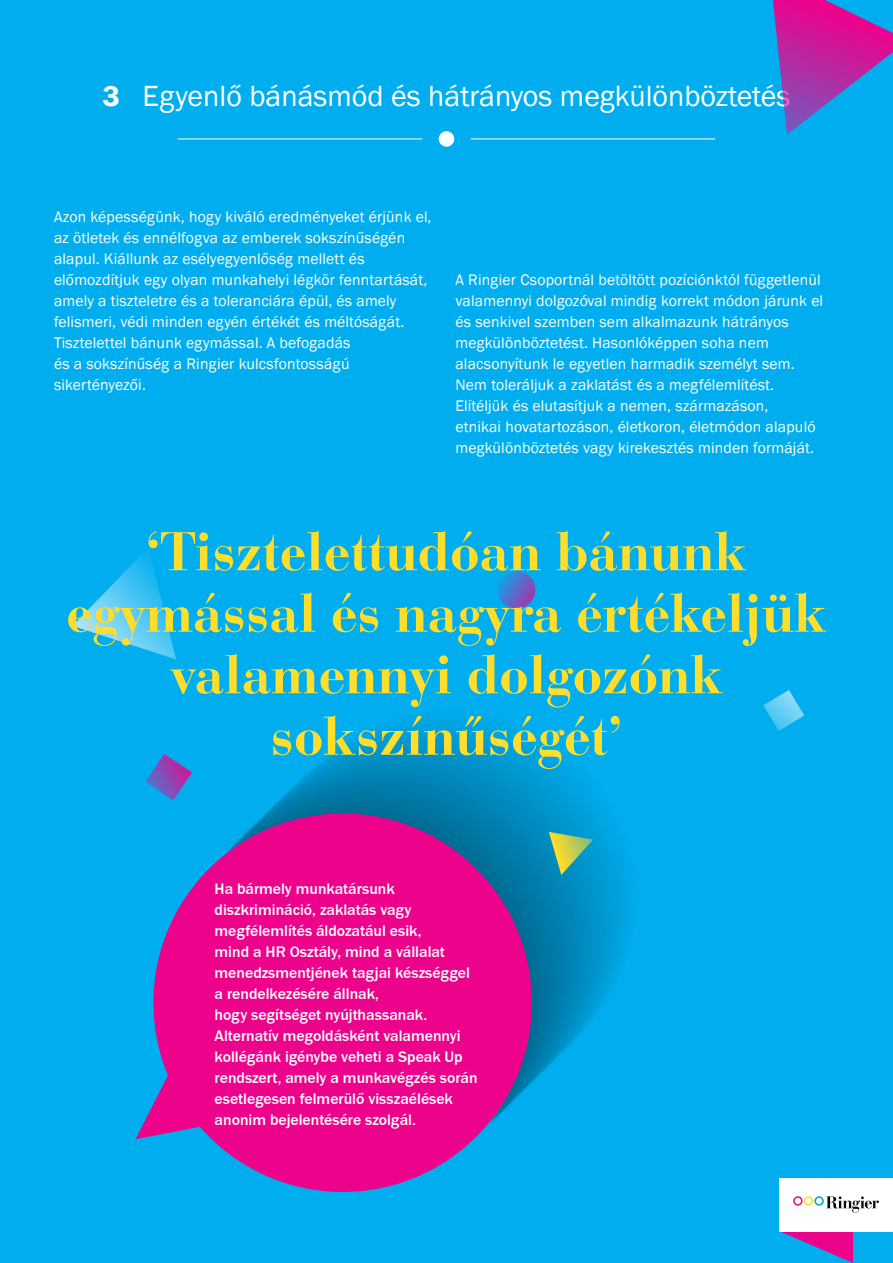
<style>
.page{position:relative;width:893px;height:1263px;background:#00aeef}
.page>*{position:absolute;margin:0;border:0;box-sizing:border-box;transform-origin:0 0}
.t1{font:700 54px/61.5px "Bauer Bodoni Std";letter-spacing:-.01em;color:#ffdd2b;text-align:center}
.t2{font:30px "Ringier";color:#fff}
.t3{font:15.75px/21px "Ringier";letter-spacing:.01em;color:#fff}
.t4{font:700 15.75px/21px "Ringier";color:#fff}
.s1{font-weight:900}
</style>
<div class="page">
<div style="left:439px;top:131px;width:15px;height:16px;background:#fff;border-radius:50%"></div>
<hr style="left:178px;top:139px;width:244px;height:1px;background:#fff">
<hr style="left:471px;top:139px;width:244px;height:1px;background:#fff">
<svg style="left:779px;top:1231px;width:74px;height:32px"></svg>
<div style="left:779px;top:1178px;width:114px;height:53px;background:#fff"></div>
<svg style="left:793px;top:1196px;width:86px;height:17px"></svg>
<img style="left:266px;top:715px;width:362px;height:367px">
<svg style="left:135px;top:813px;width:397px;height:379px;fill:#ed028c"></svg>
<svg style="left:772px;top:0;width:121px;height:135px"></svg>
<svg style="left:497px;top:571px;width:38px;height:38px"></svg>
<svg style="left:549px;top:832px;width:44px;height:43px"></svg>
<svg style="left:73px;top:553px;width:103px;height:106px"></svg>
<svg style="left:145px;top:754px;width:47px;height:46px"></svg>
<svg style="left:763px;top:690px;width:41px;height:41px"></svg>
<svg style="left:465px;top:716px;width:16px;height:11px"></svg>
<h2 class="t2" style="left:103px;top:78px;width:689px"><span class="s1">3</span> Egyenlő bánásmód és hátrányos megkülönböztetés</h2>
<p class="t3" style="left:54px;top:206px;width:379px">Azon képességünk, hogy kiváló eredményeket érjünk el, az ötletek és ennélfogva az emberek sokszínűségén alapul. Kiállunk az esélyegyenlőség mellett és előmozdítjuk egy olyan munkahelyi légkör fenntartását, amely a tiszteletre és a toleranciára épül, és amely felismeri, védi minden egyén értékét és méltóságát.<br>Tisztelettel bánunk egymással. A befogadás<br>és a sokszínűség a Ringier kulcsfontosságú sikertényezői.</p>
<p class="t3" style="left:455px;top:269px;width:369px">A Ringier Csoportnál betöltött pozíciónktól függetlenül valamennyi dolgozóval mindig korrekt módon járunk el és senkivel szemben sem alkalmazunk hátrányos megkülönböztetést. Hasonlóképpen soha nem alacsonyítunk le egyetlen harmadik személyt sem.<br>Nem toleráljuk a zaklatást és a megfélemlítést.<br>Elítéljük és elutasítjuk a nemen, származáson,<br>etnikai hovatartozáson, életkoron, életmódon alapuló megkülönböztetés vagy kirekesztés minden formáját.</p>
<h1 class="t1" style="left:66px;top:521px;width:762px">‘Tisztelettudóan bánunk egymással és nagyra értékeljük valamennyi dolgozónk sokszínuségét’</h1>
<p class="t4" style="left:215px;top:878px;width:265px">Ha bármely munkatársunk diszkrimináció, zaklatás vagy megfélemlítés áldozatául esik,<br>mind a HR Osztály, mind a vállalat menedzsmentjének tagjai készséggel a rendelkezésére állnak,<br>hogy segítséget nyújthassanak.<br>Alternatív megoldásként valamennyi kollégánk igénybe veheti a Speak Up rendszert, amely a munkavégzés során esetlegesen felmerülő visszaélések anonim bejelentésére szolgál.</p>
</div>
